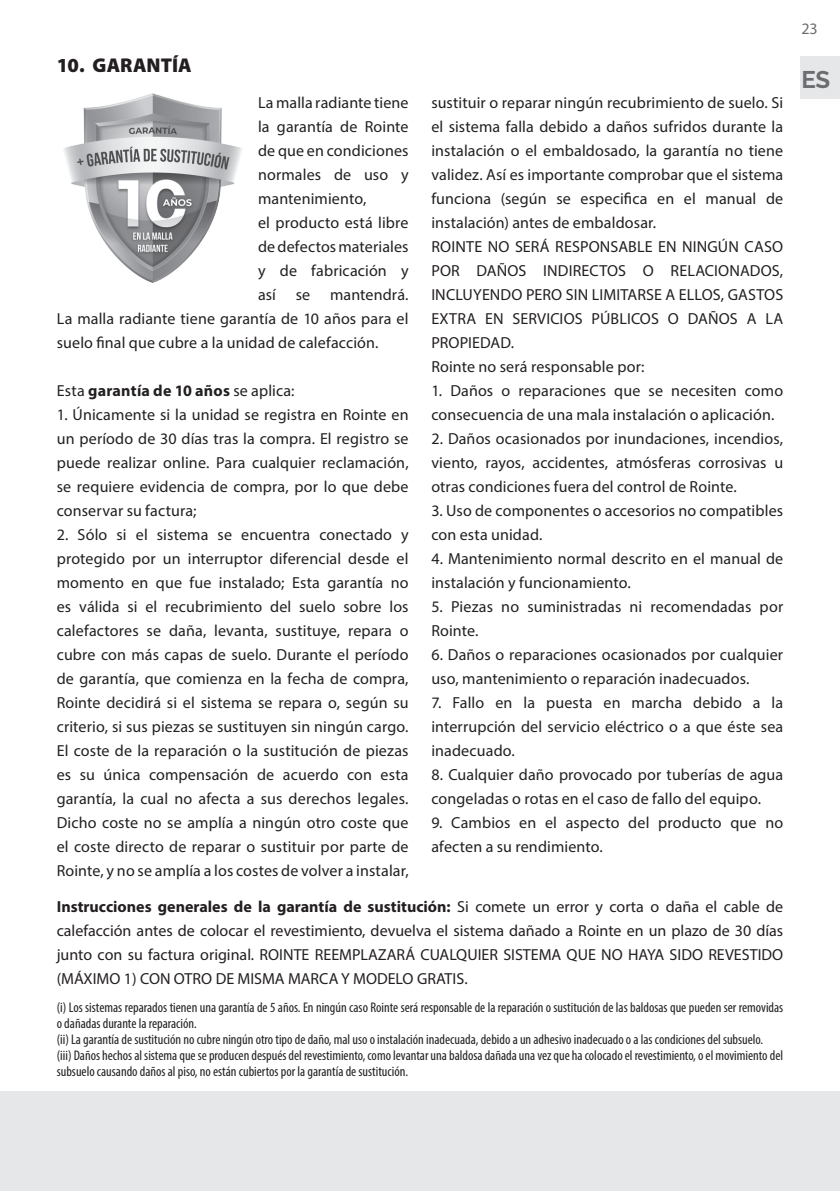
<style>
.page{position:relative;width:840px;height:1191px;background:#fff}
.page>*{position:absolute;margin:0;border:0;box-sizing:border-box;transform-origin:0 0}
.t1{font:700 24px "Raleway";color:#6c6d70}
.t2{font:900 20px "Myriad Pro";color:#231f20}
.t3{font:16px/24px "Myriad Pro";letter-spacing:.005em;color:#231f20}
.t4{font:700 16px "Myriad Pro";letter-spacing:.015em;color:#231f20}
.t5{font:16px "Myriad Pro";color:#6c6d70}
.t6{font:condensed 14px/16px "Myriad Pro";color:#231f20}
.s1{font-weight:400}
.s2{font-weight:700}
</style>
<div class="page">
<div style="left:0;top:1091px;width:839px;height:100px;background:#e6e7e9"></div>
<img style="left:63px;top:94px;width:179px;height:188px">
<div style="left:800px;top:57px;width:39px;height:42px;background:#e6e7e9"></div>
<p class="t2" style="left:57px;top:52px;width:136px">10. GARANTÍA</p>
<p class="t3" style="left:258px;top:90px;width:152px">La malla radiante tiene</p>
<p class="t3" style="left:258px;top:114px;width:152px">la garantía de Rointe</p>
<p class="t3" style="left:258px;top:138px;width:152px">de que en condiciones</p>
<p class="t3" style="left:258px;top:162px;width:152px">normales de uso y</p>
<p class="t3" style="left:258px;top:186px;width:110px">mantenimiento,</p>
<p class="t3" style="left:258px;top:210px;width:152px">el producto está libre</p>
<p class="t3" style="left:258px;top:234px;width:152px">de defectos materiales</p>
<p class="t3" style="left:258px;top:258px;width:152px">y de fabricación y</p>
<p class="t3" style="left:258px;top:282px;width:152px">así se mantendrá.</p>
<p class="t3" style="left:57px;top:306px;width:353px">La malla radiante tiene garantía de 10 años para el</p>
<p class="t3" style="left:57px;top:330px;width:323px">suelo final que cubre a la unidad de calefacción.</p>
<p class="t4" style="left:57px;top:380px;width:239px"><span class="s1">Esta</span> garantía de 10 años <span class="s1">se aplica:</span></p>
<p class="t3" style="left:57px;top:402px;width:353px;text-align:justify">1. Únicamente si la unidad se registra en Rointe en un período de 30 días tras la compra. El registro se puede realizar online. Para cualquier reclamación, se requiere evidencia de compra, por lo que debe conservar su factura;</p>
<p class="t3" style="left:57px;top:522px;width:353px;text-align:justify">2. Sólo si el sistema se encuentra conectado y protegido por un interruptor diferencial desde el momento en que fue instalado; Esta garantía no es válida si el recubrimiento del suelo sobre los calefactores se daña, levanta, sustituye, repara o cubre con más capas de suelo. Durante el período de garantía, que comienza en la fecha de compra, Rointe decidirá si el sistema se repara o, según su criterio, si sus piezas se sustituyen sin ningún cargo.<br>El coste de la reparación o la sustitución de piezas es su única compensación de acuerdo con esta garantía, la cual no afecta a sus derechos legales.<br>Dicho coste no se amplía a ningún otro coste que el coste directo de reparar o sustituir por parte de Rointe, y no se amplía a los costes de volver a instalar,</p>
<p class="t3" style="left:431px;top:90px;width:353px">sustituir o reparar ningún recubrimiento de suelo. Si el sistema falla debido a daños sufridos durante la instalación o el embaldosado, la garantía no tiene validez. Así es importante comprobar que el sistema funciona (según se especifica en el manual de instalación) antes de embaldosar.<br>ROINTE NO SERÁ RESPONSABLE EN NINGÚN CASO POR DAÑOS INDIRECTOS O RELACIONADOS, INCLUYENDO PERO SIN LIMITARSE A ELLOS, GASTOS EXTRA EN SERVICIOS PÚBLICOS O DAÑOS A LA PROPIEDAD.<br>Rointe no será responsable por:</p>
<p class="t3" style="left:431px;top:378px;width:353px">1. Daños o reparaciones que se necesiten como consecuencia de una mala instalación o aplicación.</p>
<p class="t3" style="left:431px;top:426px;width:353px;text-align:justify">2. Daños ocasionados por inundaciones, incendios, viento, rayos, accidentes, atmósferas corrosivas u otras condiciones fuera del control de Rointe.</p>
<p class="t3" style="left:431px;top:498px;width:353px">3. Uso de componentes o accesorios no compatibles con esta unidad.</p>
<p class="t3" style="left:431px;top:546px;width:353px">4. Mantenimiento normal descrito en el manual de instalación y funcionamiento.</p>
<p class="t3" style="left:431px;top:594px;width:353px">5. Piezas no suministradas ni recomendadas por<br>Rointe.</p>
<p class="t3" style="left:431px;top:642px;width:353px">6. Daños o reparaciones ocasionados por cualquier uso, mantenimiento o reparación inadecuados.</p>
<p class="t3" style="left:431px;top:690px;width:353px;text-align:justify">7. Fallo en la puesta en marcha debido a la interrupción del servicio eléctrico o a que éste sea inadecuado.</p>
<p class="t3" style="left:431px;top:762px;width:353px">8. Cualquier daño provocado por tuberías de agua congeladas o rotas en el caso de fallo del equipo.</p>
<p class="t3" style="left:431px;top:810px;width:353px">9. Cambios en el aspecto del producto que no afecten a su rendimiento.</p>
<p class="t3" style="left:57px;top:894px;width:727px;text-align:justify"><span class="s2">Instrucciones generales de la garantía de sustitución:</span> Si comete un error y corta o daña el cable de calefacción antes de colocar el revestimiento, devuelva el sistema dañado a Rointe en un plazo de 30 días junto con su factura original. ROINTE REEMPLAZARÁ CUALQUIER SISTEMA QUE NO HAYA SIDO REVESTIDO (MÁXIMO 1) CON OTRO DE MISMA MARCA Y MODELO GRATIS.</p>
<p class="t6" style="left:57px;top:999px;width:727px">(i) Los sistemas reparados tienen una garantía de 5 años. En ningún caso Rointe será responsable de la reparación o sustitución de las baldosas que pueden ser removidas o dañadas durante la reparación.<br>(ii) La garantía de sustitución no cubre ningún otro tipo de daño, mal uso o instalación inadecuada, debido a un adhesivo inadecuado o a las condiciones del subsuelo.<br>(iii) Daños hechos al sistema que se producen después del revestimiento, como levantar una baldosa dañada una vez que ha colocado el revestimiento, o el movimiento del subsuelo causando daños al piso, no están cubiertos por la garantía de sustitución.</p>
<p class="t5" style="left:801px;top:19px;width:18px">23</p>
<h1 class="t1" style="left:801px;top:66px;width:30px">ES</h1>
</div>
